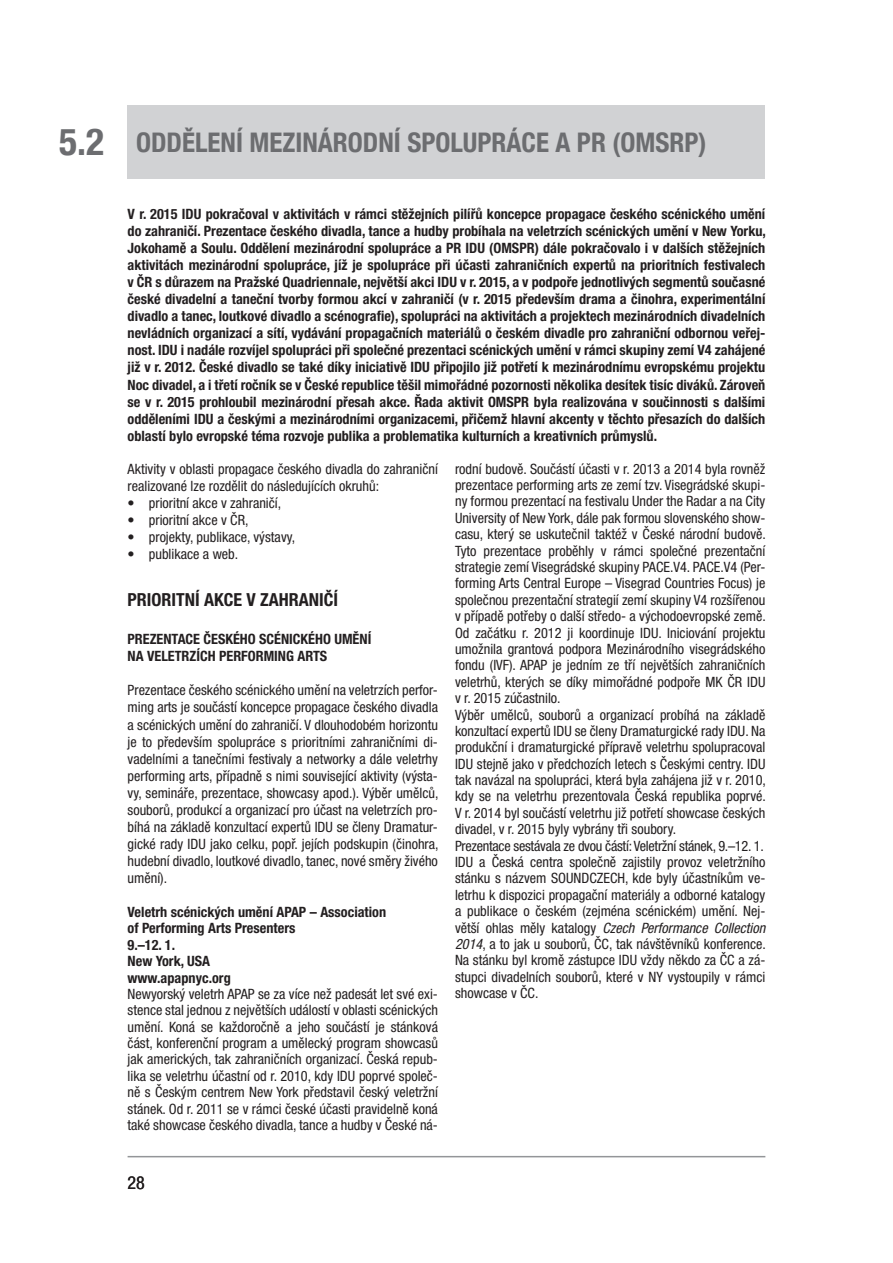
<style>
.page{position:relative;width:893px;height:1263px;background:#fff}
.page>*{position:absolute;margin:0;border:0;box-sizing:border-box;transform-origin:0 0}
.t1{font:700 condensed 37.5px "Helvetica Neue LT Com";color:#6c6d70}
.t2{font:700 condensed 27px "Helvetica Neue LT Com";color:#6c6d70}
.t3{font:700 condensed 18px "Helvetica Neue LT Pro";color:#231f20}
.t4{font:condensed 18px "Helvetica Neue LT Com";color:#231f20}
.t5{font:condensed 14.25px/16.4px "Helvetica Neue LT Pro";color:#231f20}
.t6{font:700 condensed 14.25px/17.1px "Helvetica Neue LT Pro";color:#231f20}
.s1{font-style:italic}
</style>
<div class="page">
<hr style="left:128px;top:1156px;width:637px;height:1px;background:#939598">
<div style="left:128px;top:105px;width:637px;height:74px;background:#d1d2d4"></div>
<h1 class="t1" style="left:59px;top:120px;width:46px">5.2</h1>
<h2 class="t2" style="left:136px;top:126px;width:501px">ODDĚLENÍ MEZINÁRODNÍ SPOLUPRÁCE A PR (OMSRP</h2>
<h2 class="t2" style="left:699px;top:126px;width:9px">)</h2>
<p class="t6" style="left:128px;top:205px;width:640px;text-align:justify">V r. 2015 IDU pokračoval v aktivitách v rámci stěžejních pilířů koncepce propagace českého scénického umění do zahraničí. Prezentace českého divadla, tance a hudby probíhala na veletrzích scénických umění v New Yorku, Jokohamě a Soulu. Oddělení mezinárodní spolupráce a PR IDU (OMSPR) dále pokračovalo i v dalších stěžejních aktivitách mezinárodní spolupráce, jíž je spolupráce při účasti zahraničních expertů na prioritních festivalech v ČR s důrazem na Pražské Quadriennale, největší akci IDU v r. 2015, a v podpoře jednotlivých segmentů současné české divadelní a taneční tvorby formou akcí v zahraničí (v r. 2015 především drama a činohra, experimentální divadlo a tanec, loutkové divadlo a scénografie), spolupráci na aktivitách a projektech mezinárodních divadelních nevládních organizací a sítí, vydávání propagačních materiálů o českém divadle pro zahraniční odbornou veřej&shy;nost. IDU i nadále rozvíjel spolupráci při společné prezentaci scénických umění v rámci skupiny zemí V4 zahájené již v r. 2012. České divadlo se také díky iniciativě IDU připojilo již potřetí k mezinárodnímu evropskému projektu Noc divadel, a i třetí ročník se v České republice těšil mimořádné pozornosti několika desítek tisíc diváků. Zároveň se v r. 2015 prohloubil mezinárodní přesah akce. Řada aktivit OMSPR byla realizována v součinnosti s dalšími odděleními IDU a českými a mezinárodními organizacemi, přičemž hlavní akcenty v těchto přesazích do dalších oblastí bylo evropské téma rozvoje publika a problematika kulturních a kreativních průmyslů.</p>
<p class="t5" style="left:128px;top:460px;width:312px;line-height:17.1px">Aktivity v oblasti propagace českého divadla do zahraniční realizované lze rozdělit do následujících okruhů:</p>
<p class="t5" style="left:128px;top:495px;width:155px">• prioritní akce v zahraničí,</p>
<p class="t5" style="left:128px;top:512px;width:122px">• prioritní akce v ČR,</p>
<p class="t5" style="left:128px;top:529px;width:169px">• projekty, publikace, výstavy,</p>
<p class="t5" style="left:128px;top:546px;width:112px">• publikace a web.</p>
<p class="t3" style="left:128px;top:589px;width:212px">PRIORITNÍ AKCE V ZAHRANIČÍ</p>
<p class="t6" style="left:128px;top:630px;width:245px">PREZENTACE ČESKÉHO SCÉNICKÉHO UMĚNÍ<br>NA VELETRZÍCH PERFORMING ARTS</p>
<p class="t5" style="left:128px;top:682px;width:312px;line-height:17.1px;text-align:justify">Prezentace českého scénického umění na veletrzích perfor&shy;ming arts je součástí koncepce propagace českého divadla a scénických umění do zahraničí. V dlouhodobém horizontu je to především spolupráce s prioritními zahraničními di&shy;vadelními a tanečními festivaly a networky a dále veletrhy performing arts, případně s nimi související aktivity (výsta&shy;vy, semináře, prezentace, showcasy apod.). Výběr umělců, souborů, produkcí a organizací pro účast na veletrzích pro&shy;bíhá na základě konzultací expertů IDU se členy Dramatur&shy;gické rady IDU jako celku, popř. jejích podskupin (činohra, hudební divadlo, loutkové divadlo, tanec, nové směry živého umění).</p>
<p class="t6" style="left:128px;top:903px;width:260px;line-height:16.4px">Veletrh scénických umění APAP – Association of Performing Arts Presenters<br>9.–12. 1.<br>New York, USA<br>www.apapnyc.org</p>
<p class="t5" style="left:128px;top:986px;width:312px;text-align:justify">Newyorský veletrh APAP se za více než padesát let své exi&shy;stence stal jednou z největších událostí v oblasti scénických umění. Koná se každoročně a jeho součástí je stánková část, konferenční program a umělecký program showcasů jak amerických, tak zahraničních organizací. Česká repub&shy;lika se veletrhu účastní od r. 2010, kdy IDU poprvé společ&shy;ně s Českým centrem New York představil český veletržní stánek. Od r. 2011 se v rámci české účasti pravidelně koná také showcase českého divadla, tance a hudby v České ná-</p>
<p class="t5" style="left:455px;top:460px;width:312px">rodní budově. Součástí účasti v r. 2013 a 2014 byla rovněž prezentace performing arts ze zemí tzv. Visegrádské skupi&shy;ny formou prezentací na festivalu Under the Radar a na City University of New York, dále pak formou slovenského show&shy;casu, který se uskutečnil taktéž v České národní budově.<br>Tyto prezentace proběhly v rámci společné prezentační strategie zemí Visegrádské skupiny PACE.V4. PACE.V4 (Per&shy;forming Arts Central Europe – Visegrad Countries Focus) je společnou prezentační strategií zemí skupiny V4 rozšířenou v případě potřeby o další středo- a východoevropské země.<br>Od začátku r. 2012 ji koordinuje IDU. Iniciování projektu umožnila grantová podpora Mezinárodního visegrádského fondu (IVF). APAP je jedním ze tří největších zahraničních veletrhů, kterých se díky mimořádné podpoře MK ČR IDU v r. 2015 zúčastnilo.<br>Výběr umělců, souborů a organizací probíhá na základě konzultací expertů IDU se členy Dramaturgické rady IDU. Na produkční i dramaturgické přípravě veletrhu spolupracoval IDU stejně jako v předchozích letech s Českými centry. IDU tak navázal na spolupráci, která byla zahájena již v r. 2010, kdy se na veletrhu prezentovala Česká republika poprvé.<br>V r. 2014 byl součástí veletrhu již potřetí showcase českých divadel, v r. 2015 byly vybrány tři soubory.<br>Prezentace sestávala ze dvou částí: Veletržní stánek, 9.–12. 1.<br>IDU a Česká centra společně zajistily provoz veletržního stánku s názvem SOUNDCZECH, kde byly účastníkům ve&shy;letrhu k dispozici propagační materiály a odborné katalogy a publikace o českém (zejména scénickém) umění. Nej&shy;větší ohlas měly katalogy <span class="s1">Czech Performance Collection 2014</span>, a to jak u souborů, ČC, tak návštěvníků konference.<br>Na stánku byl kromě zástupce IDU vždy někdo za ČC a zá&shy;stupci divadelních souborů, které v NY vystoupily v rámci showcase v ČC.</p>
<p class="t4" style="left:128px;top:1172px;width:19px">28</p>
</div>
